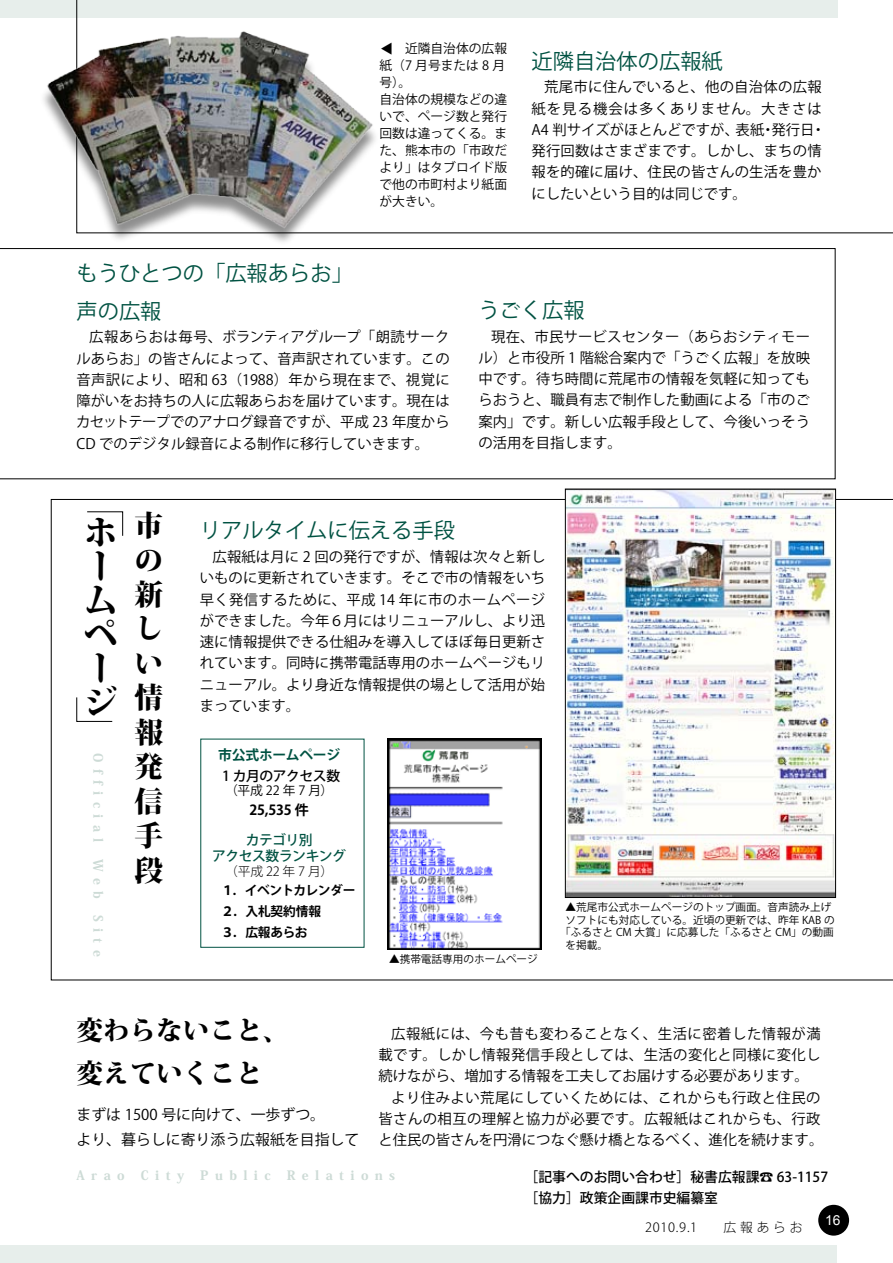
<style>
.page{position:relative;width:893px;height:1263px;background:#fff}
.page>*{position:absolute;margin:0;border:0;box-sizing:border-box;transform-origin:0 0}
.t1{font:800 34.05px/34px "Koz Min Pro";color:#000}
.t2{font:800 28.65px/34.5px "Koz Min Pro";color:#000;text-align:justify}
.t3{font:800 26.55px/43.7px "Koz Min Pro";color:#000}
.t4{font:21.3px/38px "Koz Go Pro";color:#005242}
.t5{font:14.85px/25.5px "Koz Go Pro";color:#000}
.t6{font:14.4px/21.3px "Koz Go Pro";letter-spacing:.005em;color:#000;text-align:justify}
.t7{font:14.4px "Koz Go Pro";letter-spacing:.03em;color:#000}
.t8{font:14.4px "Koz Go Pro";letter-spacing:.035em;color:#000}
.t9{font:14.4px/21.3px "Koz Go Pro";letter-spacing:.045em;color:#000;text-align:right}
.t10{font:500 13.8px/21.3px "Koz Go Pro";color:#000}
.t11{font:500 13.8px/15.9px "Koz Go Pro";letter-spacing:-.04em;color:#005242;text-align:center}
.t12{font:700 13.8px "Koz Go Pro";letter-spacing:-.02em;color:#005242}
.t13{font:500 13.8px "Koz Go Pro";letter-spacing:-.03em;color:#000}
.t14{font:700 13.8px "Koz Go Pro";color:#000}
.t15{font:13.8px "Arial";color:#fff}
.t16{font:12.75px/17px "Koz Go Pro";color:#000}
.t17{font:800 12.75px "Koz Min Std";color:#cddbd6}
.t18{font:700 12.75px/21.3px "Koz Go Pro";letter-spacing:-.025em;color:#000}
.t19{font:300 12.75px "Koz Go Pro";letter-spacing:.06em;color:#000}
.t20{font:10.65px "Koz Go Pro";color:#000}
.s1{font-family:"Koz Min Std";font-weight:400}
</style>
<div class="page">
<div style="left:818px;top:1205px;width:31px;height:30px;background:#000;border-radius:50%"></div>
<div style="left:0;top:1245px;width:837px;height:18px;background:#e7eeeb"></div>
<div style="left:0;top:0;width:838px;height:18px;background:#e7eeeb"></div>
<svg style="left:51px;top:499px;width:842px;height:481px"></svg>
<img style="left:567px;top:491px;width:267px;height:405px">
<div style="left:565px;top:489px;width:271px;height:409px;border:1px solid #000"></div>
<img style="left:390px;top:740px;width:150px;height:207px">
<div style="left:388px;top:738px;width:154px;height:211px;border:1px solid #000"></div>
<div style="left:38px;top:35px;width:342px;height:213px;background:#000;opacity:.45"></div>
<img style="left:41px;top:24px;width:337px;height:207px">
<div style="left:0;top:248px;width:835px;height:231px;border:1px solid #000"></div>
<svg style="left:87px;top:511px;width:36px;height:25px"></svg>
<svg style="left:76px;top:697px;width:37px;height:25px"></svg>
<p class="t16" style="left:379px;top:40px;width:129px">　　近隣自治体の広報紙（7 月号または 8 月号。(<br>自治体の規模などの違いで、ページ数と発行回数は違ってくる。また、熊本市の「市政だより」はタブロイド版で他の市町村より紙面が大きい。</p>
<p class="t16" style="left:379px;top:55px;width:14px;rotate:-90deg">▲</p>
<h3 class="t4" style="left:531px;top:43px;width:193px">近隣自治体の広報紙</h3>
<p class="t9" style="left:531px;top:77px;width:295px">荒尾市に住んでいると、他の自治体の広報紙を見る機会は多くありません。大きさは・</p>
<p class="t6" style="left:531px;top:119px;width:292px;text-align:left">A4 判サイズがほとんどですが、<br>発行回数はさまざまです。しかし、まちの情報を的確に届け、住民の皆さんの生活を豊かにしたいという目的は同じです。</p>
<p class="t6" style="left:736px;top:119px;width:30px">表紙</p>
<p class="t6" style="left:771px;top:119px;width:45px">発行日</p>
<p class="t6" style="left:761px;top:119px;width:16px">・</p>
<h3 class="t4" style="left:77px;top:255px;width:278px">もうひとつの「広報あらお「声の広報</h3>
<p class="t6" style="left:76px;top:327px;width:375px;text-indent:13px">広報あらおは毎号、ボランティアグループ「朗読サークルあらお」の皆さんによって、音声訳されています。この音声訳により、昭和 63（1988）年から現在まで、視覚に障がいをお持ちの人に広報あらおを届けています。現在はカセットテープでのアナログ録音ですが、平成 23 年度からCD でのデジタル録音による制作に移行していきます。</p>
<h3 class="t4" style="left:478px;top:292px;width:108px">うごく広報</h3>
<p class="t6" style="left:478px;top:326px;width:333px;text-indent:13px">現在、市民サービスセンター（あらおシティモール）と市役所 1 階総合案内で「うごく広報」を放映中です。待ち時間に荒尾市の情報を気軽に知ってもらおうと、職員有志で制作した動画による「市のご案内」です。新しい広報手段として、今後いっそうの活用を目指します。</p>
<h1 class="t1" style="left:84px;top:514px;width:34px">ホームページ</h1>
<h2 class="t2" style="left:134px;top:507px;width:30px">市の新しい情報発信手段</h2>
<p class="t17" style="left:107px;top:753px;width:11px;rotate:90deg">O</p>
<p class="t17" style="left:107px;top:769px;width:28px;rotate:90deg">f f i</p>
<p class="t17" style="left:107px;top:801px;width:8px;rotate:90deg">c</p>
<p class="t17" style="left:107px;top:814px;width:6px;rotate:90deg">i</p>
<p class="t17" style="left:107px;top:825px;width:9px;rotate:90deg">a</p>
<p class="t17" style="left:107px;top:838px;width:6px;rotate:90deg">l</p>
<p class="t17" style="left:107px;top:858px;width:14px;rotate:90deg">W</p>
<p class="t17" style="left:107px;top:877px;width:8px;rotate:90deg">e</p>
<p class="t17" style="left:107px;top:891px;width:9px;rotate:90deg">b</p>
<p class="t17" style="left:107px;top:914px;width:8px;rotate:90deg">S</p>
<p class="t17" style="left:107px;top:928px;width:6px;rotate:90deg">i</p>
<p class="t17" style="left:107px;top:938px;width:6px;rotate:90deg">t</p>
<p class="t17" style="left:107px;top:949px;width:8px;rotate:90deg">e</p>
<h3 class="t4" style="left:200px;top:512px;width:257px">リアルタイムに伝える手段</h3>
<p class="t6" style="left:200px;top:546px;width:347px;text-indent:13px">広報紙は月に 2 回の発行ですが、情報は次々と新しいものに更新されていきます。そこで市の情報をいち早く発信するために、平成 14 年に市のホームページができました。今年６月にはリニューアルし、より迅速に情報提供できる仕組みを導入してほぼ毎日更新されています。同時に携帯電話専用のホームページもリニューアル。より身近な情報提供の場として活用が始まっています。</p>
<p class="t12" style="left:218px;top:746px;width:123px">市公式ホームページ</p>
<p class="t13" style="left:222px;top:767px;width:119px">1 カ月のアクセス数</p>
<p class="t16" style="left:225px;top:782px;width:110px">（平成 22 年 7 月(</p>
<p class="t14" style="left:250px;top:801px;width:61px">25,535 件</p>
<p class="t11" style="left:212px;top:832px;width:136px">カテゴリ別<br>アクセス数ランキング</p>
<p class="t19" style="left:225px;top:863px;width:109px">（平成 22 年 7 月(</p>
<p class="t18" style="left:221px;top:880px;width:136px">１．イベントカレンダー<br>２．入札契約情報<br>３．広報あらお</p>
<p class="t20" style="left:389px;top:952px;width:150px">▲携帯電話専用のホームページ</p>
<p class="t20" style="left:566px;top:900px;width:267px">▲荒尾市公式ホームページのトップ画面。音声読み上げ</p>
<p class="t20" style="left:566px;top:913px;width:271px">ソフトにも対応している。近頃の更新では、昨年 KAB の</p>
<p class="t20" style="left:560px;top:925px;width:275px">「ふるさと CM 大賞」に応募した「ふるさと CM」の動画</p>
<p class="t20" style="left:566px;top:938px;width:44px">を掲載。</p>
<h3 class="t3" style="left:77px;top:1007px;width:214px">変わらないこと、変えていくこと</h3>
<p class="t5" style="left:77px;top:1102px;width:284px">まずは 1500 号に向けて、一歩ずつ。<br>より、暮らしに寄り添う広報紙を目指して</p>
<p class="t8" style="left:391px;top:1024px;width:431px">広報紙には、今も昔も変わることなく、生活に密着した情報が満</p>
<p class="t7" style="left:378px;top:1045px;width:444px">載です。しかし情報発信手段としては、生活の変化と同様に変化し</p>
<p class="t6" style="left:378px;top:1066px;width:432px">続けながら、増加する情報を工夫してお届けする必要があります。</p>
<p class="t8" style="left:391px;top:1088px;width:431px">より住みよい荒尾にしていくためには、これからも行政と住民の</p>
<p class="t7" style="left:378px;top:1109px;width:444px">皆さんの相互の理解と協力が必要です。広報紙はこれからも、行政</p>
<p class="t6" style="left:378px;top:1129px;width:446px">と住民の皆さんを円滑につなぐ懸け橋となるべく、進化を続けます。</p>
<p class="t17" style="left:77px;top:1167px;width:10px">A</p>
<p class="t17" style="left:91px;top:1167px;width:7px">r</p>
<p class="t17" style="left:104px;top:1167px;width:9px">a</p>
<p class="t17" style="left:117px;top:1167px;width:9px">o</p>
<p class="t17" style="left:141px;top:1167px;width:10px">C</p>
<p class="t17" style="left:155px;top:1167px;width:6px">i</p>
<p class="t17" style="left:166px;top:1167px;width:6px">t</p>
<p class="t17" style="left:177px;top:1167px;width:9px">y</p>
<p class="t17" style="left:229px;top:1167px;width:9px">b</p>
<p class="t17" style="left:243px;top:1167px;width:6px">l</p>
<p class="t17" style="left:200px;top:1167px;width:10px">P</p>
<p class="t17" style="left:254px;top:1167px;width:6px">i</p>
<p class="t17" style="left:215px;top:1167px;width:9px">u</p>
<p class="t17" style="left:264px;top:1167px;width:8px">c</p>
<p class="t17" style="left:315px;top:1167px;width:6px">l</p>
<p class="t17" style="left:287px;top:1167px;width:10px">R</p>
<p class="t17" style="left:351px;top:1167px;width:6px">i</p>
<p class="t17" style="left:339px;top:1167px;width:6px">t</p>
<p class="t17" style="left:302px;top:1167px;width:8px">e</p>
<p class="t17" style="left:326px;top:1167px;width:9px">a</p>
<p class="t17" style="left:361px;top:1167px;width:9px">o</p>
<p class="t17" style="left:375px;top:1167px;width:9px">n</p>
<p class="t17" style="left:389px;top:1167px;width:7px">s</p>
<p class="t10" style="left:525px;top:1166px;width:305px">［記事へのお問い合わせ］秘書広報課<span class="s1">☎</span> 63-1157［協力］政策企画課市史編纂室</p>
<p class="t19" style="left:645px;top:1219px;width:54px">2010.9.1</p>
<p class="t19" style="left:711px;top:1219px;width:93px">　広報あらお</p>
<p class="t15" style="left:825px;top:1211px;width:16px">16</p>
</div>
